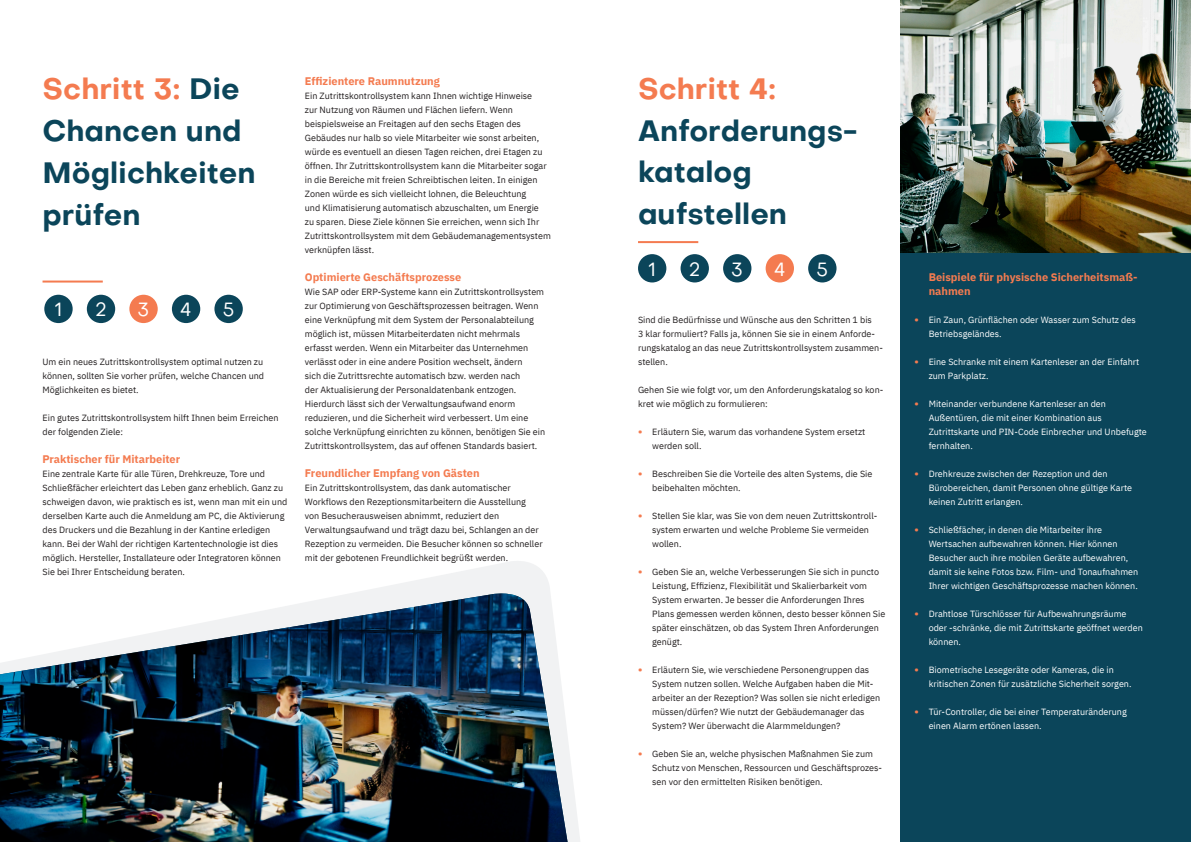
<style>
.page{position:relative;width:1191px;height:842px;background:#fff}
.page>*{position:absolute;margin:0;border:0;box-sizing:border-box;transform-origin:0 0}
.t1{font:700 29px/42px "Objectivity";color:#0b455a}
.t2{font:700 29px "Objectivity";color:#f47b50}
.t3{font:19px "Objectivity";color:#fff}
.t4{font:700 11px/14px "IBM Plex Sans";color:#f47b50}
.t5{font:9px/14px "IBM Plex Sans";color:#231f20}
.t6{font:9px/14px "IBM Plex Sans";color:#fff}
.s1{color:#f47b50}
.s2{font-weight:700;font-size:10px;color:#f47b50}
</style>
<div class="page">
<div style="left:900px;top:0;width:291px;height:842px;background:#0b455a"></div>
<img style="left:900px;top:0;width:291px;height:252px">
<svg style="left:375px;top:561px;width:175px;height:28px;fill:#f1f2f3"></svg>
<svg style="left:355px;top:589px;width:225px;height:253px"></svg>
<img style="left:0;top:593px;width:567px;height:249px">
<hr style="left:43px;top:281px;width:60px;height:2px;background:#f47b50">
<hr style="left:638px;top:241px;width:60px;height:2px;background:#f47b50">
<div style="left:44px;top:295px;width:29px;height:28px;background:#0b455a;border-radius:50%"></div>
<div style="left:638px;top:254px;width:28px;height:28px;background:#0b455a;border-radius:50%"></div>
<div style="left:87px;top:295px;width:28px;height:28px;background:#0b455a;border-radius:50%"></div>
<div style="left:680px;top:254px;width:29px;height:28px;background:#0b455a;border-radius:50%"></div>
<div style="left:129px;top:295px;width:29px;height:28px;background:#f47b50;border-radius:50%"></div>
<div style="left:723px;top:254px;width:28px;height:28px;background:#0b455a;border-radius:50%"></div>
<div style="left:172px;top:295px;width:28px;height:28px;background:#0b455a;border-radius:50%"></div>
<div style="left:765px;top:254px;width:29px;height:28px;background:#f47b50;border-radius:50%"></div>
<div style="left:214px;top:295px;width:29px;height:28px;background:#0b455a;border-radius:50%"></div>
<div style="left:808px;top:254px;width:28px;height:28px;background:#0b455a;border-radius:50%"></div>
<p class="t4" style="left:305px;top:73px;width:137px">Effizientere Raumnutzung</p>
<p class="t5" style="left:305px;top:88px;width:247px">Ein Zutrittskontrollsystem kann Ihnen wichtige Hinweise<br>zur Nutzung von Räumen und Flächen liefern. Wenn beispielsweise an Freitagen auf den sechs Etagen des Gebäudes nur halb so viele Mitarbeiter wie sonst arbeiten, würde es eventuell an diesen Tagen reichen, drei Etagen zu öffnen. Ihr Zutrittskontrollsystem kann die Mitarbeiter sogar in die Bereiche mit freien Schreibtischen leiten. In einigen Zonen würde es sich vielleicht lohnen, die Beleuchtung<br>und Klimatisierung automatisch abzuschalten, um Energie<br>zu sparen. Diese Ziele können Sie erreichen, wenn sich Ihr Zutrittskontrollsystem mit dem Gebäudemanagementsystem verknüpfen lässt.</p>
<p class="t4" style="left:305px;top:269px;width:158px">Optimierte Geschäftsprozesse</p>
<p class="t5" style="left:305px;top:284px;width:242px">Wie SAP oder ERP-Systeme kann ein Zutrittskontrollsystem zur Optimierung von Geschäftsprozessen beitragen. Wenn eine Verknüpfung mit dem System der Personalabteilung möglich ist, müssen Mitarbeiterdaten nicht mehrmals erfasst werden. Wenn ein Mitarbeiter das Unternehmen verlässt oder in eine andere Position wechselt, ändern<br>sich die Zutrittsrechte automatisch bzw. werden nach<br>der Aktualisierung der Personaldatenbank entzogen.<br>Hierdurch lässt sich der Verwaltungsaufwand enorm reduzieren, und die Sicherheit wird verbessert. Um eine solche Verknüpfung einrichten zu können, benötigen Sie ein Zutrittskontrollsystem, das auf offenen Standards basiert.</p>
<p class="t4" style="left:305px;top:465px;width:176px">Freundlicher Empfang von Gästen</p>
<p class="t5" style="left:305px;top:480px;width:239px">Ein Zutrittskontrollsystem, das dank automatischer Workflows den Rezeptionsmitarbeitern die Ausstellung von Besucherausweisen abnimmt, reduziert den Verwaltungsaufwand und trägt dazu bei, Schlangen an der Rezeption zu vermeiden. Die Besucher können so schneller mit der gebotenen Freundlichkeit begrüßt werden.</p>
<h1 class="t1" style="left:43px;top:67px;width:214px"><span class="s1">Schritt 3:</span> Die<br>Chancen und<br>Möglichkeiten prüfen</h1>
<h1 class="t2" style="left:638px;top:67px;width:139px">Schritt 4:</h1>
<h1 class="t1" style="left:638px;top:109px;width:221px">Anforderungs&shy;katalog aufstellen</h1>
<h2 class="t3" style="left:689px;top:257px;width:13px">2</h2>
<h2 class="t3" style="left:648px;top:257px;width:9px">1</h2>
<h2 class="t3" style="left:731px;top:257px;width:13px">3</h2>
<h2 class="t3" style="left:774px;top:257px;width:13px">4</h2>
<h2 class="t3" style="left:816px;top:257px;width:14px">5</h2>
<h2 class="t3" style="left:95px;top:297px;width:13px">2</h2>
<h2 class="t3" style="left:55px;top:297px;width:9px">1</h2>
<h2 class="t3" style="left:138px;top:297px;width:13px">3</h2>
<h2 class="t3" style="left:180px;top:297px;width:13px">4</h2>
<h2 class="t3" style="left:222px;top:297px;width:14px">5</h2>
<p class="t5" style="left:638px;top:312px;width:246px">Sind die Bedürfnisse und Wünsche aus den Schritten 1 bis<br>3 klar formuliert? Falls ja, können Sie sie in einem Anforde&shy;rungskatalog an das neue Zutrittskontrollsystem zusammen&shy;stellen.</p>
<p class="t5" style="left:638px;top:382px;width:247px">Gehen Sie wie folgt vor, um den Anforderungskatalog so kon&shy;kret wie möglich zu formulieren:</p>
<p class="t5" style="left:652px;top:424px;width:215px;text-indent:-14px"><span class="s2">•</span> Erläutern Sie, warum das vorhandene System ersetzt werden soll.</p>
<p class="t5" style="left:652px;top:466px;width:222px;text-indent:-14px"><span class="s2">•</span> Beschreiben Sie die Vorteile des alten Systems, die Sie beibehalten möchten.</p>
<p class="t5" style="left:652px;top:508px;width:226px;text-indent:-14px"><span class="s2">•</span> Stellen Sie klar, was Sie von dem neuen Zutrittskontroll&shy;system erwarten und welche Probleme Sie vermeiden wollen.</p>
<p class="t5" style="left:652px;top:564px;width:235px;text-indent:-14px"><span class="s2">•</span> Geben Sie an, welche Verbesserungen Sie sich in puncto Leistung, Effizienz, Flexibilität und Skalierbarkeit vom System erwarten. Je besser die Anforderungen Ihres Plans gemessen werden können, desto besser können Sie später einschätzen, ob das System Ihren Anforderungen genügt.</p>
<p class="t5" style="left:652px;top:662px;width:229px;text-indent:-14px"><span class="s2">•</span> Erläutern Sie, wie verschiedene Personengruppen das System nutzen sollen. Welche Aufgaben haben die Mit&shy;arbeiter an der Rezeption? Was sollen sie nicht erledigen müssen/dürfen? Wie nutzt der Gebäudemanager das System? Wer überwacht die Alarmmeldungen?</p>
<p class="t5" style="left:652px;top:746px;width:231px;text-indent:-14px"><span class="s2">•</span> Geben Sie an, welche physischen Maßnahmen Sie zum<br>Schutz von Menschen, Ressourcen und Geschäftsprozes&shy;sen vor den ermittelten Risiken benötigen.</p>
<p class="t5" style="left:43px;top:354px;width:223px;text-align:justify">Um ein neues Zutrittskontrollsystem optimal nutzen zu können, sollten Sie vorher prüfen, welche Chancen und Möglichkeiten es bietet.</p>
<p class="t5" style="left:43px;top:410px;width:237px">Ein gutes Zutrittskontrollsystem hilft Ihnen beim Erreichen der folgenden Ziele:</p>
<p class="t4" style="left:43px;top:451px;width:139px">Praktischer für Mitarbeiter</p>
<p class="t5" style="left:43px;top:466px;width:246px">Eine zentrale Karte für alle Türen, Drehkreuze, Tore und Schließfächer erleichtert das Leben ganz erheblich. Ganz zu schweigen davon, wie praktisch es ist, wenn man mit ein und derselben Karte auch die Anmeldung am PC, die Aktivierung des Druckers und die Bezahlung in der Kantine erledigen kann. Bei der Wahl der richtigen Kartentechnologie ist dies möglich. Hersteller, Installateure oder Integratoren können Sie bei Ihrer Entscheidung beraten.</p>
<p class="t4" style="left:928px;top:269px;width:210px">Beispiele für physische Sicherheitsmaß&shy;nahmen</p>
<p class="t6" style="left:928px;top:312px;width:209px;text-indent:-14px"><span class="s2">•</span> Ein Zaun, Grünflächen oder Wasser zum Schutz des<br>Betriebsgeländes.</p>
<p class="t6" style="left:928px;top:354px;width:212px;text-indent:-14px"><span class="s2">•</span> Eine Schranke mit einem Kartenleser an der Einfahrt zum Parkplatz.</p>
<p class="t6" style="left:928px;top:396px;width:220px;text-indent:-14px"><span class="s2">•</span> Miteinander verbundene Kartenleser an den Außentüren, die mit einer Kombination aus Zutrittskarte und PIN-Code Einbrecher und Unbefugte fernhalten.</p>
<p class="t6" style="left:928px;top:466px;width:205px;text-indent:-14px"><span class="s2">•</span> Drehkreuze zwischen der Rezeption und den<br>Bürobereichen, damit Personen ohne gültige Karte keinen Zutritt erlangen.</p>
<p class="t6" style="left:928px;top:522px;width:211px;text-indent:-14px"><span class="s2">•</span> Schließfächer, in denen die Mitarbeiter ihre Wertsachen aufbewahren können. Hier können Besucher auch ihre mobilen Geräte aufbewahren, damit sie keine Fotos bzw. Film- und Tonaufnahmen Ihrer wichtigen Geschäftsprozesse machen können.</p>
<p class="t6" style="left:928px;top:606px;width:216px;text-indent:-14px"><span class="s2">•</span> Drahtlose Türschlösser für Aufbewahrungsräume oder -schränke, die mit Zutrittskarte geöffnet werden können.</p>
<p class="t6" style="left:928px;top:662px;width:204px;text-indent:-14px"><span class="s2">•</span> Biometrische Lesegeräte oder Kameras, die in kritischen Zonen für zusätzliche Sicherheit sorgen.</p>
<p class="t6" style="left:928px;top:704px;width:200px;text-indent:-14px"><span class="s2">•</span> Tür-Controller, die bei einer Temperaturänderung einen Alarm ertönen lassen.</p>
</div>
